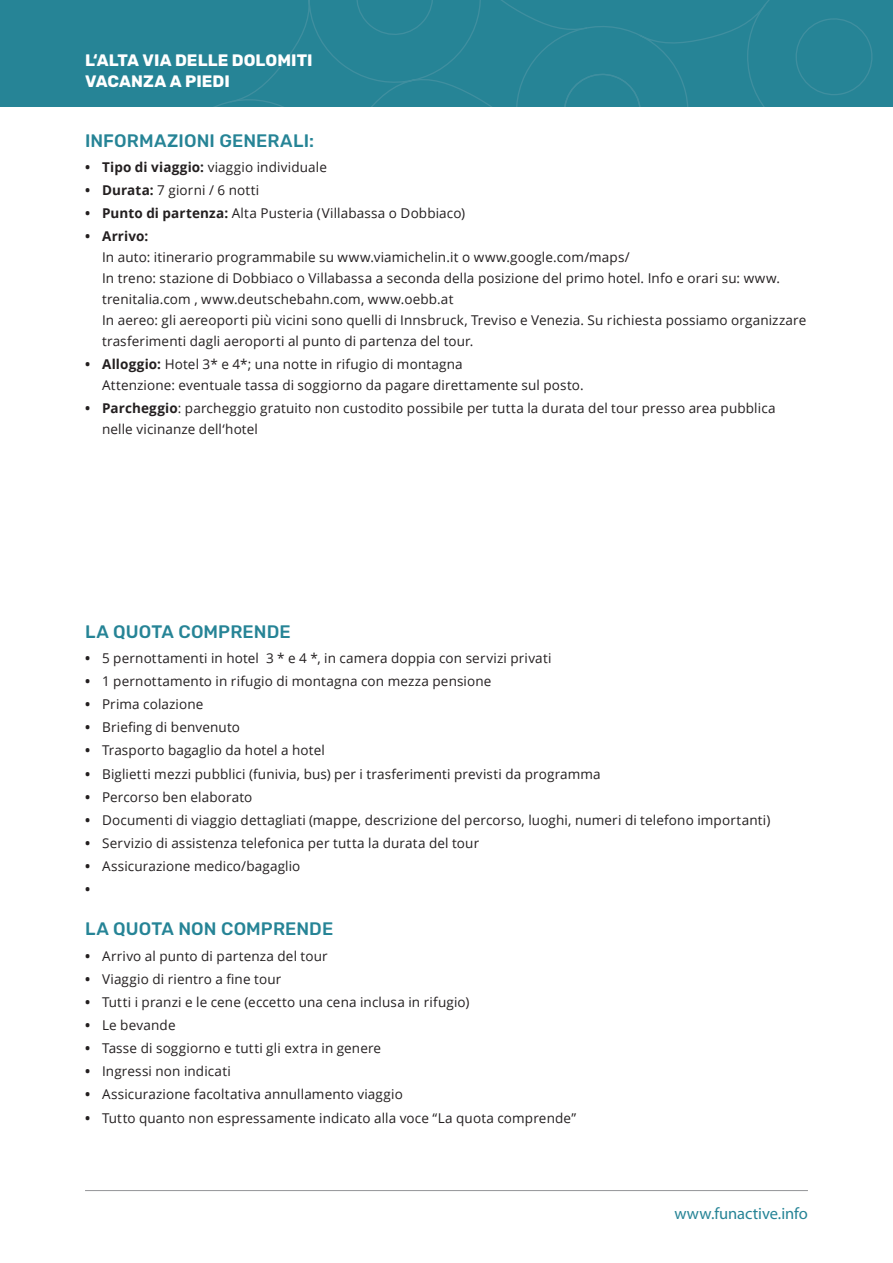
<style>
.page{position:relative;width:893px;height:1263px;background:#fff}
.page>*{position:absolute;margin:0;border:0;box-sizing:border-box;transform-origin:0 0}
.Teaser_Rubik_medium{font:500 18px "Rubik";letter-spacing:.005em;color:#268496}
.t1{font:700 16.5px/21px "Rubik";letter-spacing:.005em;color:#fff}
.t2{font:16.5px "Myriad Pro";letter-spacing:-.005em;color:#268496}
.t3{font:13.5px/21px "Open Sans";letter-spacing:.01em;color:#231f20}
.t4{font:700 13.5px "Open Sans";color:#231f20}
.s1{font-weight:700}
</style>
<div class="page">
<div style="left:0;top:0;width:893px;height:106px;background:#268496"></div>
<svg style="left:216px;top:0;width:657px;height:106px"></svg>
<hr style="left:85px;top:1190px;width:723px;height:1px;background:#939598">
<p class="t1" style="left:85px;top:51px;width:229px">L‘ALTA VIA DELLE DOLOMITI<br>VACANZA A PIEDI</p>
<p class="Teaser_Rubik_medium" style="left:85px;top:130px;width:231px">INFORMAZIONI GENERALI:</p>
<p class="t3" style="left:85px;top:156px;width:243px"><span class="s1">• Tipo di viaggio:</span> viaggio individuale</p>
<p class="t3" style="left:85px;top:179px;width:176px"><span class="s1">• Durata:</span> 7 giorni / 6 notti</p>
<p class="t3" style="left:85px;top:202px;width:382px"><span class="s1">• Punto di partenza:</span> Alta Pusteria (Villabassa o Dobbiaco)</p>
<p class="t3" style="left:102px;top:225px;width:706px;text-indent:-17px"><span class="s1">• Arrivo:<br></span>In auto: itinerario programmabile su www.viamichelin.it o www.google.com/maps/<br>In treno: stazione di Dobbiaco o Villabassa a seconda della posizione del primo hotel. Info e orari su: www. trenitalia.com , www.deutschebahn.com, www.oebb.at<br>In aereo: gli aereoporti più vicini sono quelli di Innsbruck, Treviso e Venezia. Su richiesta possiamo organizzare trasferimenti dagli aeroporti al punto di partenza del tour.</p>
<p class="t3" style="left:102px;top:354px;width:483px;text-indent:-17px"><span class="s1">• Alloggio:</span> Hotel 3* e 4*; una notte in rifugio di montagna<br>Attenzione: eventuale tassa di soggiorno da pagare direttamente sul posto.</p>
<p class="t3" style="left:102px;top:398px;width:675px;text-indent:-17px"><span class="s1">• Parcheggio</span>: parcheggio gratuito non custodito possibile per tutta la durata del tour presso area pubblica nelle vicinanze dell‘hotel</p>
<p class="Teaser_Rubik_medium" style="left:85px;top:621px;width:207px">LA QUOTA COMPRENDE</p>
<p class="t3" style="left:85px;top:647px;width:468px"><span class="s1">•</span> 5 pernottamenti in hotel 3 * e 4 *, in camera doppia con servizi privati</p>
<p class="t3" style="left:85px;top:670px;width:408px"><span class="s1">•</span> 1 pernottamento in rifugio di montagna con mezza pensione</p>
<p class="t3" style="left:85px;top:693px;width:120px"><span class="s1">•</span> Prima colazione</p>
<p class="t3" style="left:85px;top:717px;width:157px"><span class="s1">•</span> Briefing di benvenuto</p>
<p class="t3" style="left:85px;top:740px;width:241px"><span class="s1">•</span> Trasporto bagaglio da hotel a hotel</p>
<p class="t3" style="left:85px;top:763px;width:517px"><span class="s1">•</span> Biglietti mezzi pubblici (funivia, bus) per i trasferimenti previsti da programma</p>
<p class="t3" style="left:85px;top:786px;width:169px"><span class="s1">•</span> Percorso ben elaborato</p>
<p class="t3" style="left:85px;top:809px;width:687px"><span class="s1">•</span> Documenti di viaggio dettagliati (mappe, descrizione del percorso, luoghi, numeri di telefono importanti)</p>
<p class="t3" style="left:85px;top:832px;width:396px"><span class="s1">•</span> Servizio di assistenza telefonica per tutta la durata del tour</p>
<p class="t3" style="left:85px;top:855px;width:217px"><span class="s1">•</span> Assicurazione medico/bagaglio</p>
<p class="t4" style="left:85px;top:880px;width:7px">•</p>
<p class="Teaser_Rubik_medium" style="left:85px;top:919px;width:250px">LA QUOTA NON COMPRENDE</p>
<p class="t3" style="left:85px;top:945px;width:244px"><span class="s1">•</span> Arrivo al punto di partenza del tour</p>
<p class="t3" style="left:85px;top:968px;width:198px"><span class="s1">•</span> Viaggio di rientro a fine tour</p>
<p class="t3" style="left:85px;top:991px;width:386px"><span class="s1">•</span> Tutti i pranzi e le cene (eccetto una cena inclusa in rifugio)</p>
<p class="t3" style="left:85px;top:1014px;width:92px"><span class="s1">•</span> Le bevande</p>
<p class="t3" style="left:85px;top:1037px;width:298px"><span class="s1">•</span> Tasse di soggiorno e tutti gli extra in genere</p>
<p class="t3" style="left:85px;top:1060px;width:147px"><span class="s1">•</span> Ingressi non indicati</p>
<p class="t3" style="left:85px;top:1084px;width:319px"><span class="s1">•</span> Assicurazione facoltativa annullamento viaggio</p>
<p class="t3" style="left:85px;top:1107px;width:493px"><span class="s1">•</span> Tutto quanto non espressamente indicato alla voce “La quota comprende”</p>
<p class="t2" style="left:674px;top:1203px;width:135px">www.funactive.info</p>
</div>
